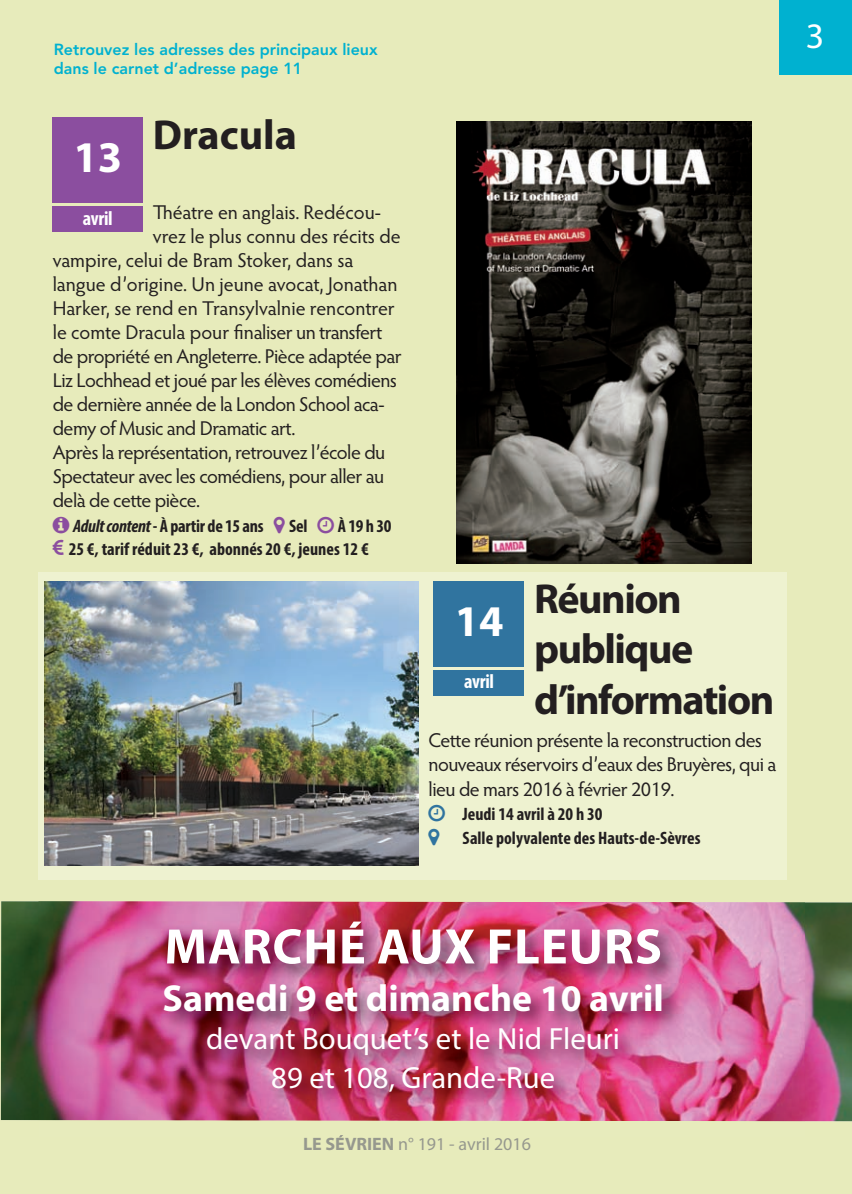
<style>
.page{position:relative;width:852px;height:1194px;background:#fff}
.page>*{position:absolute;margin:0;border:0;box-sizing:border-box;transform-origin:0 0}
.t1{font:700 50.2px "Myriad Pro";letter-spacing:.02em;color:#fff}
.t2{font:700 44px "Myriad Pro";color:#fff}
.t3{font:700 42px/50.4px "Myriad Pro";letter-spacing:-.035em;color:#231f20}
.t4{font:700 37.6px "Myriad Pro";color:#fff}
.t5{font:36px "Myriad Pro";color:#fff}
.t6{font:30.8px/38.6px "Myriad Pro";color:#fff;text-align:center}
.t7{font:20px/24px "Hypatia Sans Pro";letter-spacing:-.025em;color:#231f20}
.t8{font:20px "Hypatia Sans Pro";letter-spacing:-.005em;color:#231f20}
.t9{font:20px "Hypatia Sans Pro";color:#231f20}
.t10{font:700 condensed 20px "Myriad Pro";letter-spacing:-.01em;color:#fff}
.t11{font:700 condensed 18px/23.6px "Myriad Pro";color:#231f20}
.t12{font:18px "Myriad Pro";color:#96988e}
.t13{font:800 16px "Avenir LT Std";color:#00b1d0}
.s1{font-style:italic}
.s2{font-weight:700}
</style>
<div class="page">
<div style="left:0;top:0;width:851px;height:1193px;background:#e7ebbb"></div>
<div style="left:38px;top:572px;width:748px;height:307px;background:#eef2d0"></div>
<div style="left:778px;top:0;width:73px;height:74px;background:#00b1d0"></div>
<div style="left:433px;top:581px;width:91px;height:85px;background:#30749f"></div>
<div style="left:433px;top:669px;width:91px;height:26px;background:#30749f"></div>
<img style="left:45px;top:581px;width:374px;height:284px">
<div style="left:52px;top:118px;width:91px;height:85px;background:#8b4e9f"></div>
<div style="left:52px;top:206px;width:91px;height:26px;background:#8b4e9f"></div>
<img style="left:456px;top:122px;width:295px;height:442px">
<img style="left:1px;top:901px;width:850px;height:220px">
<img style="left:38px;top:901px;width:766px;height:221px">
<p class="t13" style="left:54px;top:43px;width:325px">Retrouvez les adresses des principaux lieux</p>
<p class="t13" style="left:54px;top:62px;width:250px">dans le carnet d’adresse page 11</p>
<h3 class="t3" style="left:153px;top:113px;width:146px">Dracula</h3>
<h2 class="t2" style="left:73px;top:141px;width:50px">13</h2>
<p class="t10" style="left:83px;top:211px;width:32px">avril</p>
<p class="t8" style="left:153px;top:204px;width:230px">Théatre en anglais. Redécou-</p>
<p class="t9" style="left:153px;top:228px;width:249px">vrez le plus connu des récits de</p>
<p class="t8" style="left:53px;top:252px;width:302px">vampire, celui de Bram Stoker, dans sa</p>
<p class="t9" style="left:53px;top:276px;width:346px">langue d’origine. Un jeune avocat, Jonathan</p>
<p class="t8" style="left:53px;top:300px;width:343px">Harker, se rend en Transylvalnie rencontrer</p>
<p class="t7" style="left:53px;top:322px;width:331px">le comte Dracula pour finaliser un transfert</p>
<p class="t7" style="left:53px;top:346px;width:350px">de propriété en Angleterre. Pièce adaptée par</p>
<p class="t7" style="left:53px;top:370px;width:346px">Liz Lochhead et joué par les élèves comédiens</p>
<p class="t7" style="left:53px;top:394px;width:333px">de dernière année de la London School aca-</p>
<p class="t7" style="left:53px;top:418px;width:244px">demy of Music and Dramatic art.</p>
<p class="t7" style="left:53px;top:442px;width:334px">Après la représentation, retrouvez l’école du</p>
<p class="t7" style="left:53px;top:466px;width:333px">Spectateur avec les comédiens, pour aller au</p>
<p class="t7" style="left:53px;top:490px;width:149px">delà de cette pièce.</p>
<p class="t11" style="left:73px;top:515px;width:192px"><span class="s1">Adult content</span> - À partir de 15 ans</p>
<p class="t11" style="left:289px;top:515px;width:20px">Sel</p>
<p class="t11" style="left:69px;top:515px;width:324px;text-indent:269px">À 19 h 30<br>25 €, tarif réduit 23 €, abonnés 20 €, jeunes 12 €</p>
<h3 class="t3" style="left:534px;top:577px;width:242px">Réunion publique d’information</h3>
<p class="t7" style="left:428px;top:730px;width:349px">Cette réunion présente la reconstruction des nouveaux réservoirs d’eaux des Bruyères, qui a lieu de mars 2016 à février 2019.</p>
<p class="t11" style="left:462px;top:804px;width:239px">Jeudi 14 avril à 20 h 30<br>Salle polyvalente des Hauts-de-Sèvres</p>
<h2 class="t2" style="left:455px;top:604px;width:50px">14</h2>
<p class="t10" style="left:464px;top:674px;width:32px">avril</p>
<h1 class="t1" style="left:164px;top:927px;width:499px">MARCHÉ Aux FLEuRS</h1>
<h3 class="t4" style="left:162px;top:983px;width:502px">Samedi 9 et dimanche 10 avril</h3>
<h3 class="t6" style="left:206px;top:1022px;width:415px">devant Bouquet’s et le Nid Fleuri<br>89 et 108, Grande-Rue</h3>
<p class="t12" style="left:303px;top:1137px;width:229px"><span class="s2">LE SÉVRIEN</span> n° 191 - avril 2016</p>
<h3 class="t5" style="left:805px;top:23px;width:20px">3</h3>
</div>
